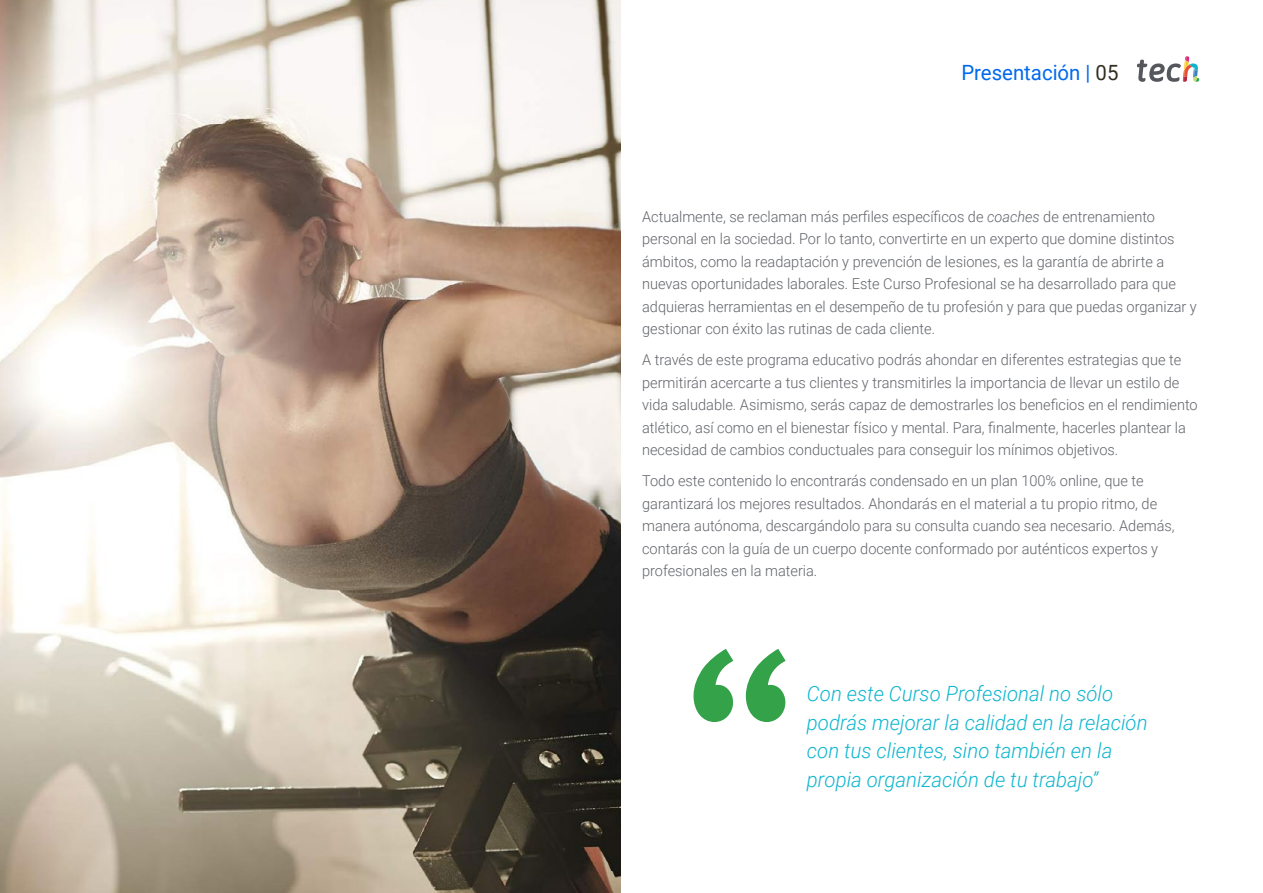
<style>
.page{position:relative;width:1263px;height:893px;background:#fff}
.page>*{position:absolute;margin:0;border:0;box-sizing:border-box;transform-origin:0 0}
.t1{font:italic 300 21px/28.5px "Roboto";color:#0fb6cf}
.t2{font:21px "Roboto";color:#0169ee}
.t3{font:300 15px/22.5px "Roboto";color:#61646a}
.s1{color:#312e20}
.s2{font-style:italic}
</style>
<div class="page">
<svg style="left:693px;top:649px;width:93px;height:73px"></svg>
<img style="left:0;top:0;width:621px;height:893px">
<svg style="left:1137px;top:56px;width:62px;height:26px"></svg>
<h1 class="t2" style="left:961px;top:57px;width:159px">Presentación | <span class="s1">05</span></h1>
<p class="t3" style="left:642px;top:204px;width:556px">Actualmente, se reclaman más perfiles específicos de <span class="s2">coaches</span> de entrenamiento personal en la sociedad. Por lo tanto, convertirte en un experto que domine distintos ámbitos, como la readaptación y prevención de lesiones, es la garantía de abrirte a nuevas oportunidades laborales. Este Curso Profesional se ha desarrollado para que adquieras herramientas en el desempeño de tu profesión y para que puedas organizar y gestionar con éxito las rutinas de cada cliente.</p>
<p class="t3" style="left:642px;top:348px;width:557px">A través de este programa educativo podrás ahondar en diferentes estrategias que te permitirán acercarte a tus clientes y transmitirles la importancia de llevar un estilo de vida saludable. Asimismo, serás capaz de demostrarles los beneficios en el rendimiento atlético, así como en el bienestar físico y mental. Para, finalmente, hacerles plantear la necesidad de cambios conductuales para conseguir los mínimos objetivos.</p>
<p class="t3" style="left:642px;top:469px;width:534px">Todo este contenido lo encontrarás condensado en un plan 100% online, que te garantizará los mejores resultados. Ahondarás en el material a tu propio ritmo, de manera autónoma, descargándolo para su consulta cuando sea necesario. Además, contarás con la guía de un cuerpo docente conformado por auténticos expertos y profesionales en la materia.</p>
<h1 class="t1" style="left:807px;top:679px;width:342px">Con este Curso Profesional no sólo podrás mejorar la calidad en la relación con tus clientes, sino también en la propia organización de tu trabajo”</h1>
</div>
